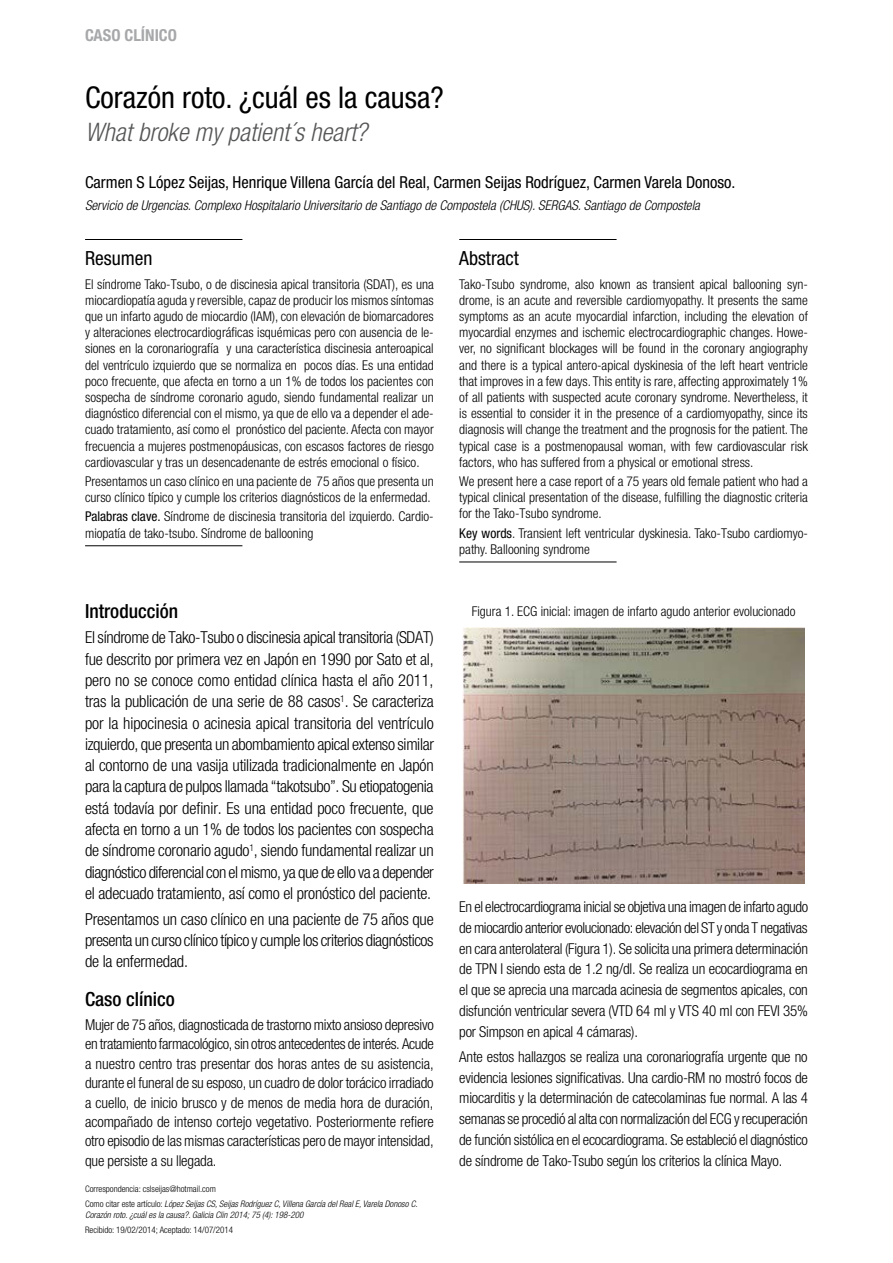
<style>
.page{position:relative;width:893px;height:1263px;background:#fff}
.page>*{position:absolute;margin:0;border:0;box-sizing:border-box;transform-origin:0 0}
.t1{font:condensed 30px "Helvetica Neue";color:#000}
.t2{font:italic 300 condensed 25.5px "Helvetica Neue";color:#555657}
.t3{font:500 condensed 19.5px "Helvetica Neue";color:#000}
.t4{font:condensed 19.5px "Helvetica Neue";color:#000}
.t5{font:300 condensed 16.5px/21.3px "Helvetica Neue";letter-spacing:-.01em;color:#000;text-align:justify}
.t6{font:condensed 16.5px "Helvetica Neue";color:#000}
.t7{font:700 condensed 16.5px "Helvetica Neue";color:#a7a8aa}
.t8{font:300 condensed 15px/20.9px "Helvetica Neue";letter-spacing:-.01em;color:#000;text-align:justify}
.t9{font:300 condensed 13.5px/16.2px "Helvetica Neue";color:#000;text-align:justify}
.t10{font:italic 300 condensed 13.5px "Helvetica Neue";color:#000}
.t11{font:italic 300 condensed 9px/15px "Helvetica Neue";color:#000}
.t12{font:300 condensed 9px "Helvetica Neue";color:#000}
.s1{font-weight:400}
.s2{font-style:normal}
</style>
<div class="page">
<hr style="left:85px;top:239px;width:157px;height:1px;background:#000">
<hr style="left:85px;top:545px;width:157px;height:1px;background:#000">
<hr style="left:459px;top:239px;width:158px;height:1px;background:#000">
<hr style="left:459px;top:562px;width:158px;height:1px;background:#000">
<img style="left:463px;top:627px;width:341px;height:256px">
<p class="t7" style="left:85px;top:25px;width:93px">CASO CLÍNICO</p>
<h1 class="t1" style="left:85px;top:80px;width:360px">Corazón roto. ¿cuál es la causa?</h1>
<h2 class="t2" style="left:85px;top:118px;width:284px">What broke my patient´s heart?</h2>
<p class="t6" style="left:85px;top:173px;width:652px">Carmen S López Seijas, Henrique Villena García del Real, Carmen Seijas Rodríguez, Carmen Varela Donoso.</p>
<p class="t10" style="left:85px;top:198px;width:616px">Servicio de Urgencias. Complexo Hospitalario Universitario de Santiago de Compostela (CHUS). SERGAS. Santiago de Compostela</p>
<h3 class="t4" style="left:85px;top:247px;width:69px">Resumen</h3>
<p class="t9" style="left:85px;top:276px;width:350px">El síndrome Tako-Tsubo, o de discinesia apical transitoria (SDAT), es una miocardiopatía aguda y reversible, capaz de producir los mismos síntomas que un infarto agudo de miocardio (IAM), con elevación de biomarcadores y alteraciones electrocardiográficas isquémicas pero con ausencia de le&shy;siones en la coronariografía y una característica discinesia anteroapical del ventrículo izquierdo que se normaliza en pocos días. Es una entidad poco frecuente, que afecta en torno a un 1% de todos los pacientes con sospecha de síndrome coronario agudo, siendo fundamental realizar un diagnóstico diferencial con el mismo, ya que de ello va a depender el ade&shy;cuado tratamiento, así como el pronóstico del paciente. Afecta con mayor frecuencia a mujeres postmenopáusicas, con escasos factores de riesgo cardiovascular y tras un desencadenante de estrés emocional o físico.</p>
<p class="t9" style="left:85px;top:473px;width:350px">Presentamos un caso clínico en una paciente de 75 años que presenta un curso clínico típico y cumple los criterios diagnósticos de la enfermedad.</p>
<p class="t9" style="left:85px;top:508px;width:350px"><span class="s1">Palabras clave.</span> Síndrome de discinesia transitoria del izquierdo. Cardio&shy;miopatía de tako-tsubo. Síndrome de ballooning</p>
<h3 class="t4" style="left:459px;top:247px;width:61px">Abstract</h3>
<p class="t9" style="left:459px;top:276px;width:350px">Tako-Tsubo syndrome, also known as transient apical ballooning syn&shy;drome, is an acute and reversible cardiomyopathy. It presents the same symptoms as an acute myocardial infarction, including the elevation of myocardial enzymes and ischemic electrocardiographic changes. Howe&shy;ver, no significant blockages will be found in the coronary angiography and there is a typical antero-apical dyskinesia of the left heart ventricle that improves in a few days. This entity is rare, affecting approximately 1% of all patients with suspected acute coronary syndrome. Nevertheless, it is essential to consider it in the presence of a cardiomyopathy, since its diagnosis will change the treatment and the prognosis for the patient. The typical case is a postmenopausal woman, with few cardiovascular risk factors, who has suffered from a physical or emotional stress.</p>
<p class="t9" style="left:459px;top:473px;width:350px">We present here a case report of a 75 years old female patient who had a typical clinical presentation of the disease, fulfilling the diagnostic criteria for the Tako-Tsubo syndrome.</p>
<p class="t9" style="left:459px;top:525px;width:350px"><span class="s1">Key words</span>. Transient left ventricular dyskinesia. Tako-Tsubo cardiomyo&shy;pathy. Ballooning syndrome</p>
<h3 class="t3" style="left:85px;top:599px;width:95px">Introducción</h3>
<p class="t5" style="left:85px;top:627px;width:350px">El síndrome de Tako-Tsubo o discinesia apical transitoria (SDAT) fue descrito por primera vez en Japón en 1990 por Sato et al, pero no se conoce como entidad clínica hasta el año 2011, tras la publicación de una serie de 88 casos<sup>1</sup>. Se caracteriza por la hipocinesia o acinesia apical transitoria del ventrículo izquierdo, que presenta un abombamiento apical extenso similar al contorno de una vasija utilizada tradicionalmente en Japón para la captura de pulpos llamada “takotsubo”. Su etiopatogenia está todavía por definir. Es una entidad poco frecuente, que afecta en torno a un 1% de todos los pacientes con sospecha de síndrome coronario agudo<sup>1</sup>, siendo fundamental realizar un diagnóstico diferencial con el mismo, ya que de ello va a depender el adecuado tratamiento, así como el pronóstico del paciente.</p>
<p class="t5" style="left:85px;top:908px;width:350px">Presentamos un caso clínico en una paciente de 75 años que presenta un curso clínico típico y cumple los criterios diagnósticos de la enfermedad.</p>
<h3 class="t3" style="left:85px;top:987px;width:91px">Caso clínico</h3>
<p class="t8" style="left:85px;top:1014px;width:350px;line-height:19.5px">Mujer de 75 años, diagnosticada de trastorno mixto ansioso depresivo en tratamiento farmacológico, sin otros antecedentes de interés. Acude a nuestro centro tras presentar dos horas antes de su asistencia, durante el funeral de su esposo, un cuadro de dolor torácico irradiado a cuello, de inicio brusco y de menos de media hora de duración, acompañado de intenso cortejo vegetativo. Posteriormente refiere otro episodio de las mismas características pero de mayor intensidad, que persiste a su llegada.</p>
<p class="t11" style="left:85px;top:1181px;width:334px"><span class="s2">Correspondencia: cslseijas@hotmail.com<br>Como citar este artículo:</span> López Seijas CS, Seijas Rodríguez C, Villena García del Real E, Varela Donoso C.</p>
<p class="t11" style="left:85px;top:1207px;width:220px">Corazón roto. ¿cuál es la causa?. Galicia Clin 2014; 75 (4): 198-200</p>
<p class="t12" style="left:85px;top:1224px;width:150px">Recibido: 19/02/2014; Aceptado: 14/07/2014</p>
<p class="t9" style="left:472px;top:603px;width:325px">Figura 1. ECG inicial: imagen de infarto agudo anterior evolucionado</p>
<p class="t8" style="left:459px;top:896px;width:351px">En el electrocardiograma inicial se objetiva una imagen de infarto agudo de miocardio anterior evolucionado: elevación del ST y onda T negativas en cara anterolateral (Figura 1). Se solicita una primera determinación de TPN I siendo esta de 1.2 ng/dl. Se realiza un ecocardiograma en el que se aprecia una marcada acinesia de segmentos apicales, con disfunción ventricular severa (VTD 64 ml y VTS 40 ml con FEVI 35% por Simpson en apical 4 cámaras).</p>
<p class="t8" style="left:459px;top:1046px;width:350px">Ante estos hallazgos se realiza una coronariografía urgente que no evidencia lesiones significativas. Una cardio-RM no mostró focos de miocarditis y la determinación de catecolaminas fue normal. A las 4 semanas se procedió al alta con normalización del ECG y recuperación de función sistólica en el ecocardiograma. Se estableció el diagnóstico de síndrome de Tako-Tsubo según los criterios la clínica Mayo.</p>
</div>
